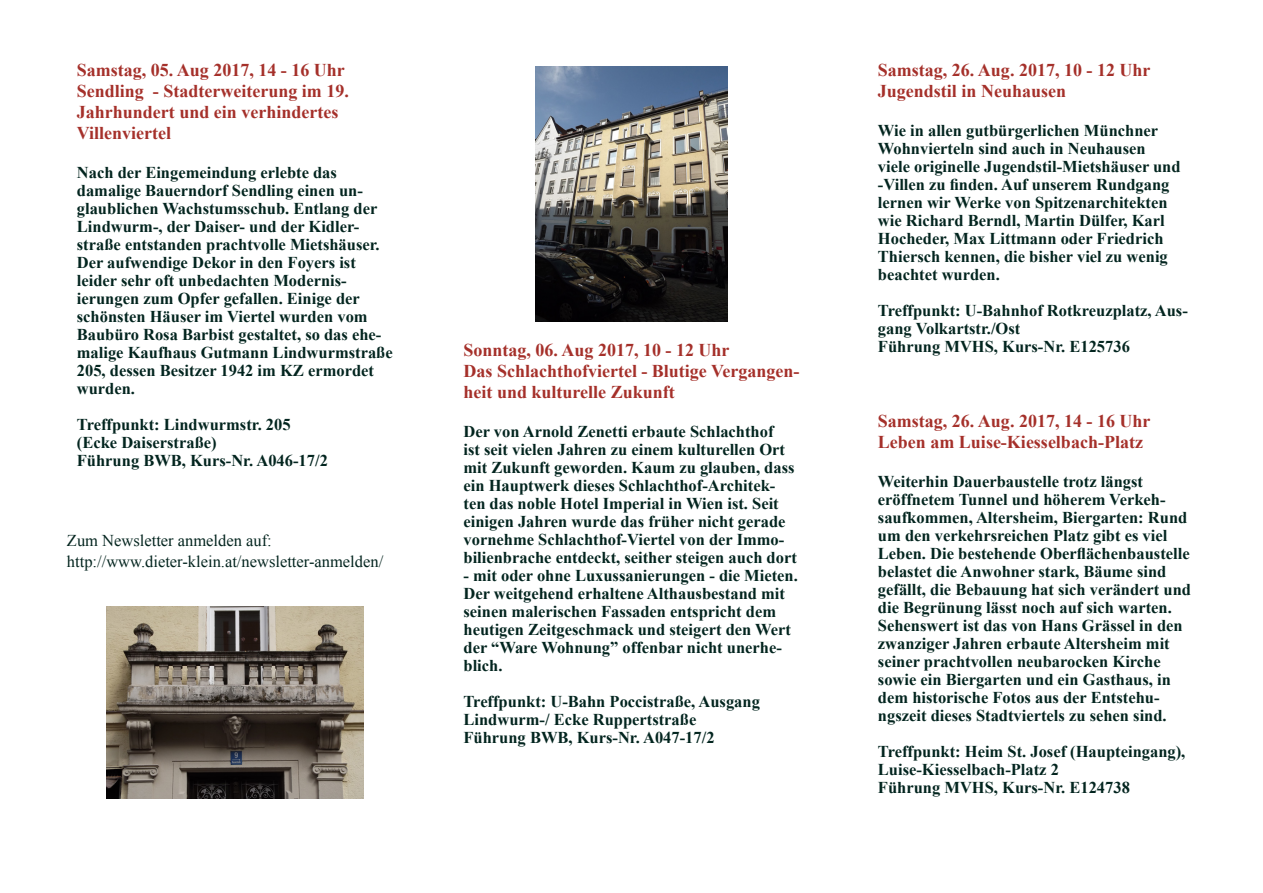
<style>
.page{position:relative;width:1263px;height:893px;background:#fff}
.page>*{position:absolute;margin:0;border:0;box-sizing:border-box;transform-origin:0 0}
.Titel{font:700 18px/21px "Times New Roman";color:#a5302a}
.Titel-2{font:700 16.5px/18px "Times New Roman";color:#03251f}
.Titel-3{font:16.5px/21px "Times New Roman";color:#04251f}
</style>
<div class="page">
<img style="left:536px;top:66px;width:191px;height:255px">
<img style="left:107px;top:607px;width:256px;height:192px">
<p class="Titel" style="left:77px;top:59px;width:270px">Samstag, 05. Aug 2017, 14 - 16 Uhr</p>
<p class="Titel" style="left:77px;top:80px;width:273px">Sendling - Stadterweiterung im 19.<br>Jahrhundert und ein verhindertes<br>Villenviertel</p>
<p class="Titel-2" style="left:77px;top:163px;width:317px">Nach der Eingemeindung erlebte das damalige Bauerndorf Sendling einen un&shy;glaublichen Wachstumsschub. Entlang der Lindwurm-, der Daiser- und der Kidler&shy;straße entstanden prachtvolle Mietshäuser.<br>Der aufwendige Dekor in den Foyers ist leider sehr oft unbedachten Modernis&shy;ierungen zum Opfer gefallen. Einige der schönsten Häuser im Viertel wurden vom Baubüro Rosa Barbist gestaltet, so das ehe&shy;malige Kaufhaus Gutmann Lindwurmstraße 205, dessen Besitzer 1942 im KZ ermordet wurden.</p>
<p class="Titel-2" style="left:77px;top:415px;width:215px">Treffpunkt: Lindwurmstr. 205 (Ecke Daiserstraße)</p>
<p class="Titel-2" style="left:77px;top:451px;width:253px">Führung BWB, Kurs-Nr. A046-17/2</p>
<p class="Titel-3" style="left:67px;top:530px;width:318px">Zum Newsletter anmelden auf: http://www.dieter-klein.at/newsletter-anmelden/</p>
<p class="Titel" style="left:463px;top:339px;width:268px">Sonntag, 06. Aug 2017, 10 - 12 Uhr</p>
<p class="Titel" style="left:463px;top:360px;width:337px">Das Schlachthofviertel - Blutige Vergangen&shy;heit und kulturelle Zukunft</p>
<p class="Titel-2" style="left:463px;top:422px;width:335px">Der von Arnold Zenetti erbaute Schlachthof<br>ist seit vielen Jahren zu einem kulturellen Ort mit Zukunft geworden. Kaum zu glauben, dass ein Hauptwerk dieses Schlachthof-Architek&shy;ten das noble Hotel Imperial in Wien ist. Seit einigen Jahren wurde das früher nicht gerade vornehme Schlachthof-Viertel von der Immo&shy;bilienbrache entdeckt, seither steigen auch dort</p>
<p class="Titel-2" style="left:463px;top:566px;width:336px">- mit oder ohne Luxussanierungen - die Mieten.<br>Der weitgehend erhaltene Althausbestand mit seinen malerischen Fassaden entspricht dem heutigen Zeitgeschmack und steigert den Wert der “Ware Wohnung” offenbar nicht unerhe&shy;blich.</p>
<p class="Titel-2" style="left:463px;top:692px;width:298px">Treffpunkt: U-Bahn Poccistraße, Ausgang<br>Lindwurm-/ Ecke Ruppertstraße</p>
<p class="Titel-2" style="left:463px;top:728px;width:253px">Führung BWB, Kurs-Nr. A047-17/2</p>
<p class="Titel" style="left:878px;top:59px;width:274px">Samstag, 26. Aug. 2017, 10 - 12 Uhr</p>
<p class="Titel" style="left:878px;top:80px;width:190px">Jugendstil in Neuhausen</p>
<p class="Titel-2" style="left:878px;top:121px;width:304px">Wie in allen gutbürgerlichen Münchner Wohnvierteln sind auch in Neuhausen viele originelle Jugendstil-Mietshäuser und -Villen zu finden. Auf unserem Rundgang lernen wir Werke von Spitzenarchitekten wie Richard Berndl, Martin Dülfer, Karl Hocheder, Max Littmann oder Friedrich Thiersch kennen, die bisher viel zu wenig beachtet wurden.</p>
<p class="Titel-2" style="left:878px;top:301px;width:311px">Treffpunkt: U-Bahnhof Rotkreuzplatz, Aus&shy;gang Volkartstr./Ost</p>
<p class="Titel-2" style="left:878px;top:337px;width:253px">Führung MVHS, Kurs-Nr. E125736</p>
<p class="Titel" style="left:878px;top:410px;width:274px">Samstag, 26. Aug. 2017, 14 - 16 Uhr</p>
<p class="Titel" style="left:878px;top:431px;width:266px">Leben am Luise-Kiesselbach-Platz</p>
<p class="Titel-2" style="left:878px;top:472px;width:315px">Weiterhin Dauerbaustelle trotz längst eröffnetem Tunnel und höherem Verkeh&shy;saufkommen, Altersheim, Biergarten: Rund um den verkehrsreichen Platz gibt es viel Leben. Die bestehende Oberflächenbaustelle belastet die Anwohner stark, Bäume sind gefällt, die Bebauung hat sich verändert und die Begrünung lässt noch auf sich warten.<br>Sehenswert ist das von Hans Grässel in den zwanziger Jahren erbaute Altersheim mit seiner prachtvollen neubarocken Kirche sowie ein Biergarten und ein Gasthaus, in dem historische Fotos aus der Entstehu&shy;ngszeit dieses Stadtviertels zu sehen sind.</p>
<p class="Titel-2" style="left:878px;top:742px;width:309px">Treffpunkt: Heim St. Josef (Haupteingang),<br>Luise-Kiesselbach-Platz 2</p>
<p class="Titel-2" style="left:878px;top:778px;width:253px">Führung MVHS, Kurs-Nr. E124738</p>
</div>
